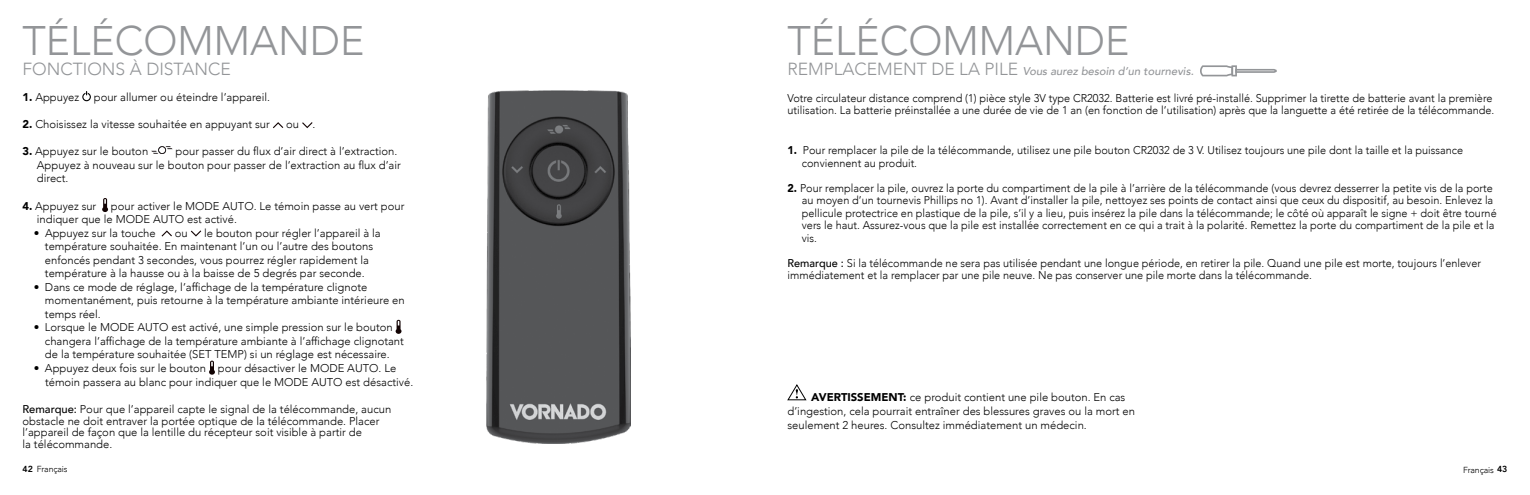
<style>
.page{position:relative;width:1530px;height:495px;background:#fff}
.page>*{position:absolute;margin:0;border:0;box-sizing:border-box;transform-origin:0 0}
.t1{font:300 41.25px "Avenir";color:#939598}
.t2{font:300 17.5px "Avenir";color:#939598}
.t3{font:300 11.25px/13.5px "Avenir";color:#000}
.t4{font:italic 500 11.25px "Avenir";color:#939598}
.t5{font:300 8.75px "Avenir";letter-spacing:-.02em;color:#000}
.s1{font-weight:900}
.s2{font-weight:500}
.s3{font-weight:300;font-style:normal;font-size:17.5px}
.s4{font-weight:800}
</style>
<div class="page">
<div style="left:82px;top:93px;width:9px;height:8px;border:1px solid #000;border-radius:50%"></div>
<svg style="left:273px;top:122px;width:10px;height:6px"></svg>
<svg style="left:302px;top:122px;width:11px;height:6px"></svg>
<svg style="left:151px;top:146px;width:22px;height:8px"></svg>
<svg style="left:102px;top:198px;width:6px;height:14px"></svg>
<svg style="left:162px;top:230px;width:10px;height:7px"></svg>
<svg style="left:191px;top:230px;width:10px;height:7px"></svg>
<svg style="left:396px;top:320px;width:6px;height:14px"></svg>
<svg style="left:209px;top:361px;width:6px;height:14px"></svg>
<svg style="left:1200px;top:65px;width:77px;height:11px"></svg>
<svg style="left:787px;top:384px;width:20px;height:17px"></svg>
<img style="left:487px;top:91px;width:144px;height:353px">
<h1 class="t1" style="left:22px;top:16px;width:343px">TÉLÉCOMMANDE</h1>
<h2 class="t2" style="left:22px;top:59px;width:210px">FONCTIONS À DISTANCE</h2>
<p class="t3" style="left:22px;top:91px;width:58px"><span class="s1">1.</span> Appuyez</p>
<p class="t3" style="left:94px;top:91px;width:178px">pour allumer ou éteindre l’appareil.</p>
<p class="t3" style="left:22px;top:118px;width:249px"><span class="s1">2.</span> Choisissez la vitesse souhaitée en appuyant sur</p>
<p class="t3" style="left:286px;top:118px;width:31px">ou .</p>
<p class="t3" style="left:22px;top:145px;width:127px"><span class="s1">3.</span> Appuyez sur le bouton</p>
<p class="t3" style="left:37px;top:145px;width:366px;text-indent:139px">pour passer du flux d’air direct à l’extraction.<br>Appuyez à nouveau sur le bouton pour passer de l’extraction au flux d’air direct.</p>
<p class="t3" style="left:22px;top:199px;width:75px"><span class="s1">4.</span> Appuyez sur</p>
<p class="t3" style="left:37px;top:199px;width:369px;text-indent:74px">pour activer le MODE AUTO. Le témoin passe au vert pour indiquer que le MODE AUTO est activé.</p>
<p class="t3" style="left:34px;top:226px;width:123px">• Appuyez sur la touche</p>
<p class="t3" style="left:175px;top:226px;width:14px">ou</p>
<p class="t3" style="left:45px;top:226px;width:337px;text-indent:159px">le bouton pour régler l’appareil à la température souhaitée. En maintenant l’un ou l’autre des boutons enfoncés pendant 3 secondes, vous pourrez régler rapidement la température à la hausse ou à la baisse de 5 degrés par seconde.</p>
<p class="t3" style="left:45px;top:280px;width:361px;text-indent:-11px">• Dans ce mode de réglage, l’affichage de la température clignote momentanément, puis retourne à la température ambiante intérieure en temps réel.</p>
<p class="t3" style="left:45px;top:321px;width:360px;text-indent:-11px">• Lorsque le MODE AUTO est activé, une simple pression sur le bouton changera l’affichage de la température ambiante à l’affichage clignotant de la température souhaitée (SET TEMP) si un réglage est nécessaire.</p>
<p class="t3" style="left:45px;top:362px;width:370px;text-indent:-11px">• Appuyez deux fois sur le bouton pour désactiver le MODE AUTO. Le témoin passera au blanc pour indiquer que le MODE AUTO est désactivé.</p>
<p class="t3" style="left:22px;top:403px;width:370px;line-height:11.9px"><span class="s2">Remarque:</span> Pour que l’appareil capte le signal de la télécommande, aucun obstacle ne doit entraver la portée optique de la télécommande. Placer l’appareil de façon que la lentille du récepteur soit visible à partir de<br>la télécommande.</p>
<h1 class="t1" style="left:788px;top:16px;width:343px">TÉLÉCOMMANDE</h1>
<p class="t4" style="left:788px;top:64px;width:408px"><span class="s3">REMPLACEMENT DE LA PILE</span> Vous aurez besoin d’un tournevis.</p>
<p class="t3" style="left:788px;top:92px;width:708px;line-height:12.5px">Votre circulateur distance comprend (1) pièce style 3V type CR2032. Batterie est livré pré-installé. Supprimer la tirette de batterie avant la première utilisation. La batterie préinstallée a une durée de vie de 1 an (en fonction de l’utilisation) après que la languette a été retirée de la télécommande.</p>
<p class="t3" style="left:802px;top:144px;width:663px;line-height:12.5px;text-indent:-14px"><span class="s1">1.</span> Pour remplacer la pile de la télécommande, utilisez une pile bouton CR2032 de 3 V. Utilisez toujours une pile dont la taille et la puissance conviennent au produit.</p>
<p class="t3" style="left:802px;top:182px;width:696px;line-height:12.5px;text-indent:-14px"><span class="s1">2.</span> Pour remplacer la pile, ouvrez la porte du compartiment de la pile à l’arrière de la télécommande (vous devrez desserrer la petite vis de la porte au moyen d’un tournevis Phillips no 1). Avant d’installer la pile, nettoyez ses points de contact ainsi que ceux du dispositif, au besoin. Enlevez la pellicule protectrice en plastique de la pile, s’il y a lieu, puis insérez la pile dans la télécommande; le côté où apparaît le signe + doit être tourné vers le haut. Assurez-vous que la pile est installée correctement en ce qui a trait à la polarité. Remettez la porte du compartiment de la pile et la vis.</p>
<p class="t3" style="left:788px;top:257px;width:695px;line-height:12.5px"><span class="s2">Remarque :</span> Si la télécommande ne sera pas utilisée pendant une longue période, en retirer la pile. Quand une pile est morte, toujours l’enlever immédiatement et la remplacer par une pile neuve. Ne pas conserver une pile morte dans la télécommande.</p>
<p class="t3" style="left:788px;top:390px;width:349px;line-height:14.4px;text-indent:24px"><span class="s1">AVERTISSEMENT:</span> ce produit contient une pile bouton. En cas d’ingestion, cela pourrait entraîner des blessures graves ou la mort en seulement 2 heures. Consultez immédiatement un médecin.</p>
<p class="t5" style="left:22px;top:464px;width:46px"><span class="s4">42</span> Français</p>
<p class="t5" style="left:1463px;top:464px;width:46px">Français <span class="s4">43</span></p>
</div>
